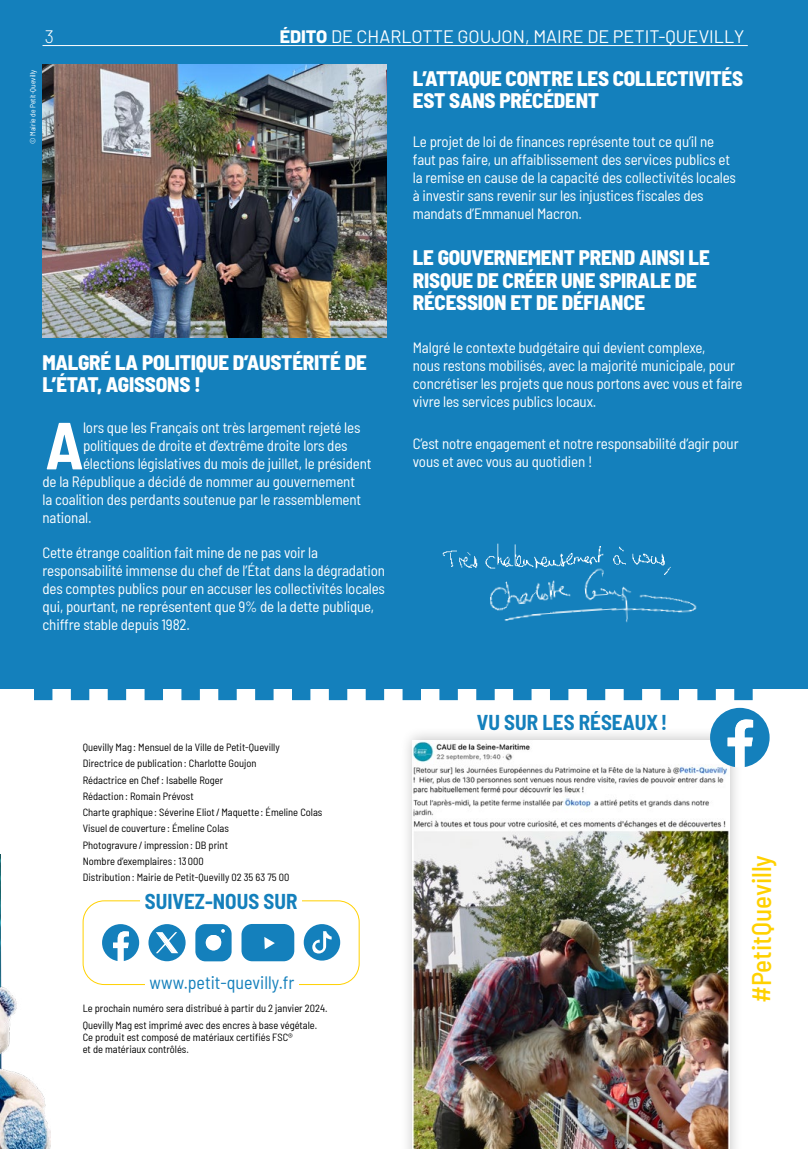
<style>
.page{position:relative;width:808px;height:1149px;background:#fff}
.page>*{position:absolute;margin:0;border:0;box-sizing:border-box;transform-origin:0 0}
.t1{font:700 semi-condensed 66.45px "Barlow";color:#fff}
.t2{font:500 semi-condensed 27px "Barlow";color:#ffd100}
.t3{font:800 semi-condensed 21px/22.5px "Barlow";letter-spacing:-.01em;color:#fff}
.t4{font:700 semi-condensed 21px "Barlow";color:#1480bc}
.t5{font:18px "Barlow";color:#fff}
.t6{font:semi-condensed 18px "Barlow";color:#1480bc}
.t7{font:300 18px "Barlow";color:#fff}
.t8{font:semi-condensed 15px/18px "Barlow";letter-spacing:-.01em;color:#fff}
.t9{font:semi-condensed 10.5px/16.2px "Barlow";color:#000}
.t10{font:semi-condensed 7.5px "Barlow";color:#fff}
.s1{font-weight:800}
</style>
<div class="page">
<hr style="left:0;top:723px;width:2px;height:425px;background:#2b5390">
<hr style="left:0;top:853px;width:1px;height:257px;background:#1480bc">
<div style="left:195px;top:923px;width:37px;height:38px;background:#1480bc;border-radius:10px"></div>
<div style="left:0;top:0;width:808px;height:688px;background:#1480bc"></div>
<div style="left:83px;top:900px;width:276px;height:84px;border:1px solid #ffd100;border-radius:21px"></div>
<div style="left:141px;top:889px;width:161px;height:23px;background:#fff"></div>
<div style="left:145px;top:971px;width:154px;height:22px;background:#fff"></div>
<hr style="left:43px;top:45px;width:705px;height:1px;background:#fff">
<svg style="left:34px;top:688px;width:719px;height:12px"></svg>
<img style="left:43px;top:65px;width:344px;height:273px">
<div style="left:399px;top:726px;width:344px;height:422px;background:#000;opacity:.25"></div>
<img style="left:413px;top:739px;width:316px;height:409px">
<svg style="left:710px;top:707px;width:60px;height:60px"></svg>
<svg style="left:102px;top:924px;width:37px;height:36px"></svg>
<svg style="left:221px;top:929px;width:4px;height:3px"></svg>
<div style="left:304px;top:923px;width:36px;height:37px;background:#1480bc;border-radius:18px"></div>
<svg style="left:312px;top:931px;width:20px;height:23px"></svg>
<img style="left:442px;top:543px;width:223px;height:25px">
<img style="left:482px;top:565px;width:215px;height:58px">
<svg style="left:148px;top:924px;width:38px;height:36px"></svg>
<div style="left:241px;top:923px;width:53px;height:37px;background:#1480bc;border-radius:11px"></div>
<svg style="left:264px;top:937px;width:11px;height:11px"></svg>
<div style="left:206px;top:934px;width:15px;height:16px;background:#fff;border-radius:50%"></div>
<img style="left:0;top:985px;width:50px;height:163px">
<p class="t7" style="left:45px;top:23px;width:11px">3</p>
<p class="t5" style="left:280px;top:23px;width:466px"><span class="s1">ÉDITO</span> DE CHARLOTTE GOUJON, MAIRE DE PETIT-QUEVILLY</p>
<p class="t10" style="left:27px;top:143px;width:76px;rotate:-90deg">© Mairie de Petit-Quevilly</p>
<h3 class="t3" style="left:413px;top:65px;width:332px">L’ATTAQUE CONTRE LES COLLECTIVITÉS<br>EST SANS PRÉCÉDENT</h3>
<p class="t8" style="left:413px;top:132px;width:325px">Le projet de loi de finances représente tout ce qu’il ne faut pas faire, un affaiblissement des services publics et la remise en cause de la capacité des collectivités locales à investir sans revenir sur les injustices fiscales des mandats d’Emmanuel Macron.</p>
<h3 class="t3" style="left:413px;top:245px;width:298px">LE GOUVERNEMENT PREND AINSI LE<br>RISQUE DE CRÉER UNE SPIRALE DE<br>RÉCESSION ET DE DÉFIANCE</h3>
<p class="t8" style="left:413px;top:338px;width:331px">Malgré le contexte budgétaire qui devient complexe,<br>nous restons mobilisés, avec la majorité municipale, pour concrétiser les projets que nous portons avec vous et faire vivre les services publics locaux.</p>
<p class="t8" style="left:413px;top:433px;width:327px">C’est notre engagement et notre responsabilité d’agir pour</p>
<h3 class="t3" style="left:42px;top:350px;width:326px">MALGRÉ LA POLITIQUE D’AUSTÉRITÉ DE<br>L’ÉTAT, AGISSONS !</h3>
<p class="t8" style="left:83px;top:417px;width:279px">lors que les Français ont très largement rejeté les</p>
<p class="t8" style="left:83px;top:435px;width:266px">politiques de droite et d’extrême droite lors des</p>
<p class="t8" style="left:83px;top:453px;width:290px">élections législatives du mois de juillet, le président</p>
<p class="t8" style="left:43px;top:471px;width:314px">de la République a décidé de nommer au gouvernement</p>
<p class="t8" style="left:43px;top:489px;width:320px">la coalition des perdants soutenue par le rassemblement</p>
<p class="t8" style="left:43px;top:507px;width:51px">national.</p>
<p class="t8" style="left:43px;top:542px;width:344px">Cette étrange coalition fait mine de ne pas voir la responsabilité immense du chef de l’État dans la dégradation des comptes publics pour en accuser les collectivités locales qui, pourtant, ne représentent que 9% de la dette publique, chiffre stable depuis 1982.</p>
<h1 class="t1" style="left:45px;top:397px;width:40px">A</h1>
<p class="t8" style="left:413px;top:451px;width:181px">vous et avec vous au quotidien !</p>
<p class="t9" style="left:83px;top:738px;width:241px">Quevilly Mag : Mensuel de la Ville de Petit-Quevilly Directrice de publication : Charlotte Goujon<br>Rédactrice en Chef: Isabelle Roger<br>Rédaction : Romain Prévost<br>Charte graphique : Séverine Eliot/Maquette : Émeline Colas Visuel de couverture : Émeline Colas<br>Photogravure /impression : DB print<br>Nombre d’exemplaires : 13000<br>Distribution : Mairie de Petit-Quevilly 02 35 63 75 00</p>
<h3 class="t4" style="left:145px;top:885px;width:154px">SUIVEZ-NOUS SUR</h3>
<p class="t6" style="left:149px;top:969px;width:147px">www.petit-quevilly.fr</p>
<p class="t9" style="left:83px;top:999px;width:246px">Le prochain numéro sera distribué à partir du 2 janvier 2024.<br>Quevilly Mag est imprimé avec des encres à base végétale.</p>
<p class="t9" style="left:83px;top:1029px;width:212px;line-height:12px">Ce produit est composé de matériaux certifiés FSC® et de matériaux contrôlés.</p>
<h3 class="t4" style="left:477px;top:707px;width:192px">VU SUR LES RÉSEAUX!</h3>
<h2 class="t2" style="left:742px;top:1003px;width:150px;rotate:-90deg">#PetitQuevilly</h2>
</div>
